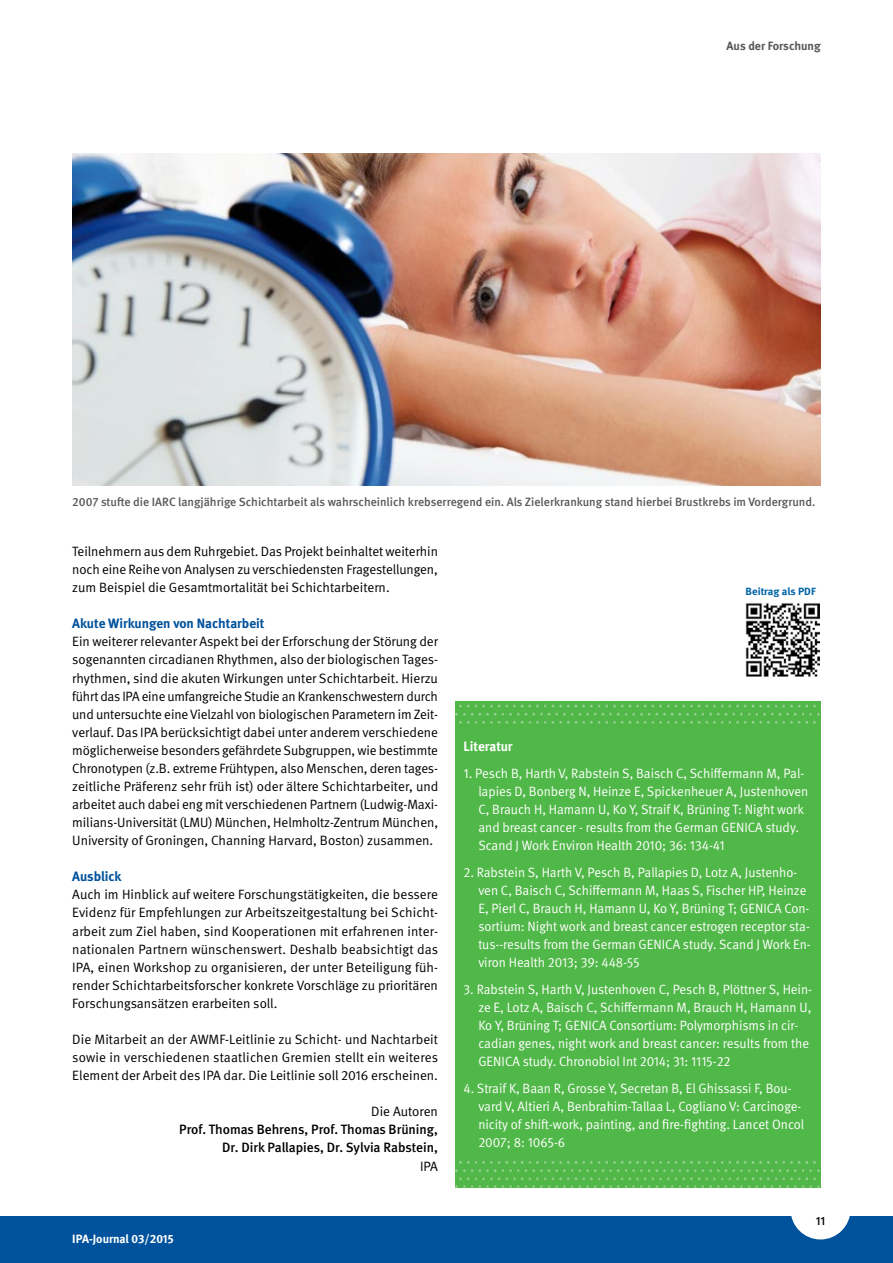
<style>
.page{position:relative;width:893px;height:1263px;background:#fff}
.page>*{position:absolute;margin:0;border:0;box-sizing:border-box;transform-origin:0 0}
.t1{font:13.5px/18px "DGUV Meta";color:#000;text-align:justify}
.t2{font:13.5px/18px "DGUV Meta";color:#fff}
.t3{font:500 13.5px/18.1px "DGUV Meta";color:#000;text-align:right}
.t4{font:700 13.5px "DGUV Meta";color:#00529c}
.t5{font:700 13.5px "DGUV Meta";letter-spacing:-.005em;color:#fff}
.t6{font:500 12px "DGUV Meta";color:#58595b}
.t7{font:700 12px "DGUV Meta";letter-spacing:-.005em;color:#fff}
.t8{font:700 12px "DGUV Meta";color:#58595b}
.t9{font:500 12px "DGUV Meta";color:#000}
.t10{font:700 10.5px "DGUV Meta";color:#0064a5;scale:1.04 1}
</style>
<div class="page">
<div style="left:0;top:1216px;width:893px;height:47px;background:#00529c"></div>
<div style="left:791px;top:1179px;width:59px;height:60px;background:#fff;border-radius:50%"></div>
<img style="left:72px;top:154px;width:749px;height:331px">
<div style="left:455px;top:702px;width:366px;height:486px;background:#50b848"></div>
<img style="left:455px;top:701px;width:366px;height:23px">
<img style="left:455px;top:1161px;width:365px;height:28px">
<img style="left:745px;top:603px;width:75px;height:74px">
<p class="t8" style="left:727px;top:39px;width:96px">Aus der Forschung</p>
<p class="t6" style="left:72px;top:495px;width:745px">2007 stufte die IARC langjährige Schichtarbeit als wahrscheinlich krebserregend ein. Als Zielerkrankung stand hierbei Brustkrebs im Vordergrund.</p>
<p class="t1" style="left:72px;top:543px;width:367px">Teilnehmern aus dem Ruhrgebiet. Das Projekt beinhaltet weiterhin noch eine Reihe von Analysen zu verschiedensten Fragestellungen, zum Beispiel die Gesamtmortalität bei Schichtarbeitern.</p>
<p class="t4" style="left:72px;top:616px;width:194px">Akute Wirkungen von Nachtarbeit</p>
<p class="t1" style="left:72px;top:633px;width:367px">Ein weiterer relevanter Aspekt bei der Erforschung der Störung der sogenannten circadianen Rhythmen, also der biologischen Tages&shy;rhythmen, sind die akuten Wirkungen unter Schichtarbeit. Hierzu führt das IPA eine umfangreiche Studie an Krankenschwestern durch und untersuchte eine Vielzahl von biologischen Parametern im Zeit&shy;verlauf. Das IPA berücksichtigt dabei unter anderem verschiedene möglicherweise besonders gefährdete Subgruppen, wie bestimmte Chronotypen (z.B. extreme Frühtypen, also Menschen, deren tages&shy;zeitliche Präferenz sehr früh ist) oder ältere Schichtarbeiter, und arbeitet auch dabei eng mit verschiedenen Partnern (Ludwig-Maxi&shy;milians-Universität (LMU) München, Helmholtz-Zentrum München, University of Groningen, Channing Harvard, Boston) zusammen.</p>
<p class="t4" style="left:72px;top:869px;width:51px">Ausblick</p>
<p class="t1" style="left:72px;top:886px;width:367px">Auch im Hinblick auf weitere Forschungstätigkeiten, die bessere Evidenz für Empfehlungen zur Arbeitszeitgestaltung bei Schicht&shy;arbeit zum Ziel haben, sind Kooperationen mit erfahrenen inter&shy;nationalen Partnern wünschenswert. Deshalb beabsichtigt das IPA, einen Workshop zu organisieren, der unter Beteiligung füh&shy;render Schichtarbeitsforscher konkrete Vorschläge zu prioritären Forschungsansätzen erarbeiten soll.</p>
<p class="t1" style="left:72px;top:1030px;width:367px">Die Mitarbeit an der AWMF-Leitlinie zu Schicht- und Nachtarbeit sowie in verschiedenen staatlichen Gremien stellt ein weiteres Element der Arbeit des IPA dar. Die Leitlinie soll 2016 erscheinen.</p>
<p class="t1" style="left:371px;top:1103px;width:68px">Die Autoren</p>
<p class="t3" style="left:179px;top:1121px;width:260px">Prof. Thomas Behrens, Prof. Thomas Brüning,<br>Dr. Dirk Pallapies, Dr. Sylvia Rabstein,</p>
<p class="t1" style="left:420px;top:1157px;width:19px">IPA</p>
<p class="t7" style="left:72px;top:1231px;width:103px">IPA-Journal 03/2015</p>
<p class="t10" style="left:746px;top:585px;width:69px">Beitrag als PDF</p>
<p class="t5" style="left:463px;top:739px;width:51px">Literatur</p>
<p class="t2" style="left:478px;top:764px;width:331px;text-indent:-15px">1. Pesch B, Harth V, Rabstein S, Baisch C, Schiffermann M, Pal&shy;lapies D, Bonberg N, Heinze E, Spickenheuer A, Justenhoven C, Brauch H, Hamann U, Ko Y, Straif K, Brüning T: Night work and breast cancer - results from the German GENICA study.<br>Scand J Work Environ Health 2010; 36: 134-41</p>
<p class="t2" style="left:478px;top:863px;width:334px;text-indent:-15px">2. Rabstein S, Harth V, Pesch B, Pallapies D, Lotz A, Justenho&shy;ven C, Baisch C, Schiffermann M, Haas S, Fischer HP, Heinze E, Pierl C, Brauch H, Hamann U, Ko Y, Brüning T; GENICA Con&shy;sortium: Night work and breast cancer estrogen receptor sta&shy;tus--results from the German GENICA study. Scand J Work En&shy;viron Health 2013; 39: 448-55</p>
<p class="t2" style="left:478px;top:980px;width:335px;text-indent:-15px">3. Rabstein S, Harth V, Justenhoven C, Pesch B, Plöttner S, Hein&shy;ze E, Lotz A, Baisch C, Schiffermann M, Brauch H, Hamann U, Ko Y, Brüning T; GENICA Consortium: Polymorphisms in cir&shy;cadian genes, night work and breast cancer: results from the GENICA study. Chronobiol Int 2014; 31: 1115-22</p>
<p class="t2" style="left:478px;top:1079px;width:327px;text-indent:-15px">4. Straif K, Baan R, Grosse Y, Secretan B, El Ghissassi F, Bou&shy;vard V, Altieri A, Benbrahim-Tallaa L, Cogliano V: Carcinoge&shy;nicity of shift-work, painting, and fire-fighting. Lancet Oncol 2007; 8: 1065-6</p>
<p class="t9" style="left:816px;top:1213px;width:11px">11</p>
</div>
